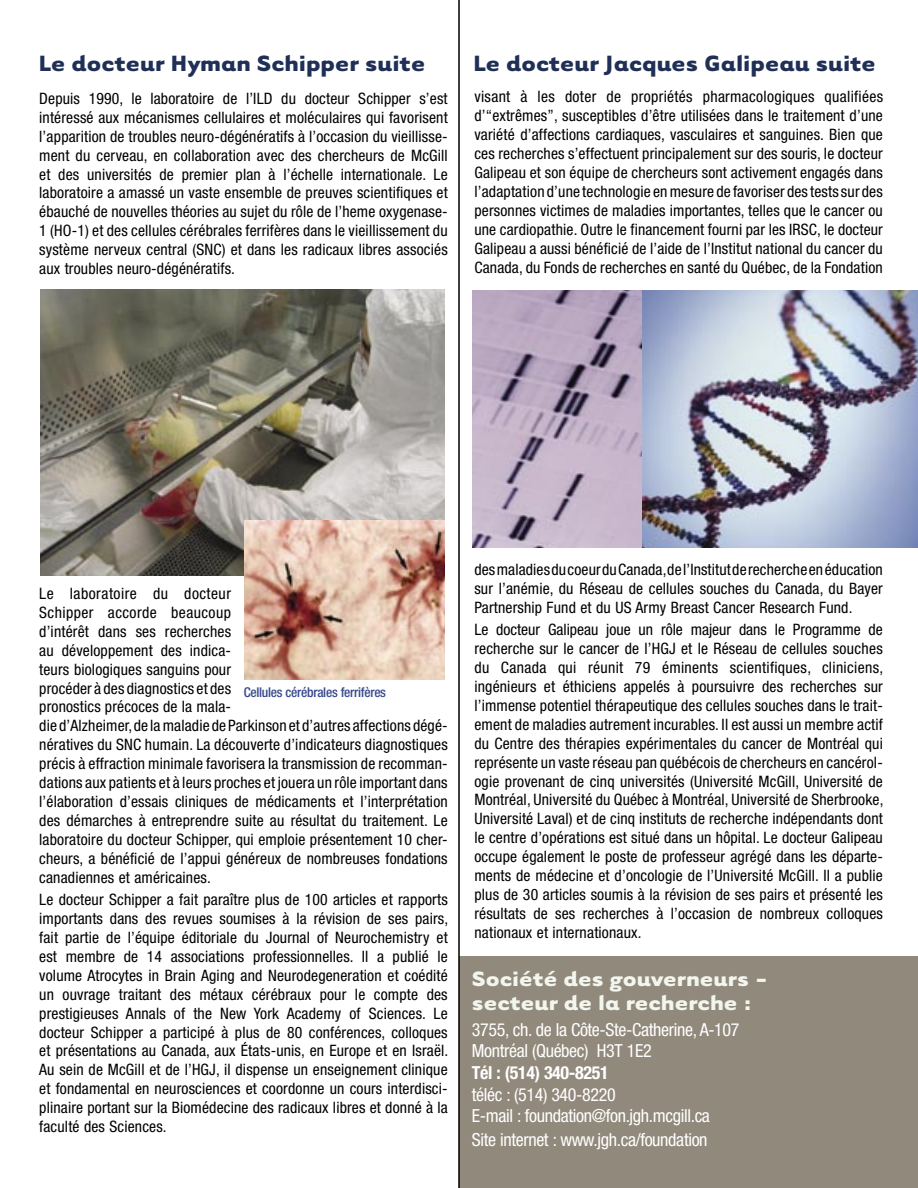
<style>
.page{position:relative;width:918px;height:1188px;background:#fff}
.page>*{position:absolute;margin:0;border:0;box-sizing:border-box;transform-origin:0 0}
.titre_cronique{font:700 25.5px "Tarzana Wide";color:#1f2f55}
.titre_cronique-2{font:700 24px/24px "Tarzana Wide";color:#f2f6ee}
.t1{font:condensed 18px "Helvetica Neue";letter-spacing:-.02em;color:#fff}
.t2{font:700 condensed 18px "Helvetica Neue";letter-spacing:-.02em;color:#fff}
.t3{font:condensed 15.75px/18.9px "Helvetica Neue";letter-spacing:.01em;color:#000;text-align:justify}
.t4{font:500 condensed 13.5px "Helvetica Neue";letter-spacing:-.02em;color:#35488b}
</style>
<div class="page">
<div style="left:459px;top:956px;width:459px;height:232px;background:#91897c"></div>
<hr style="left:458px;top:0;width:2px;height:1188px;background:#000">
<img style="left:40px;top:290px;width:405px;height:286px">
<img style="left:472px;top:290px;width:170px;height:258px">
<img style="left:642px;top:290px;width:276px;height:258px">
<img style="left:245px;top:520px;width:200px;height:159px">
<p class="titre_cronique" style="left:39px;top:46px;width:388px">Le docteur Hyman Schipper suite</p>
<p class="titre_cronique" style="left:473px;top:46px;width:404px">Le docteur Jacques Galipeau suite</p>
<p class="t3" style="left:39px;top:89px;width:410px">Depuis 1990, le laboratoire de l’ILD du docteur Schipper s’est intéressé aux mécanismes cellulaires et moléculaires qui favorisent l’apparition de troubles neuro-dégénératifs à l’occasion du vieillisse&shy;ment du cerveau, en collaboration avec des chercheurs de McGill et des universités de premier plan à l’échelle internationale. Le laboratoire a amassé un vaste ensemble de preuves scientifiques et ébauché de nouvelles théories au sujet du rôle de l’heme oxygenase-1 (HO-1) et des cellules cérébrales ferrifères dans le vieillissement du système nerveux central (SNC) et dans les radicaux libres associés aux troubles neuro-dégénératifs.</p>
<p class="t3" style="left:474px;top:87px;width:410px">visant à les doter de propriétés pharmacologiques qualifiées d’“extrêmes”, susceptibles d’être utilisées dans le traitement d’une variété d’affections cardiaques, vasculaires et sanguines. Bien que ces recherches s’effectuent principalement sur des souris, le docteur Galipeau et son équipe de chercheurs sont activement engagés dans l’adaptation d’une technologie en mesure de favoriser des tests sur des personnes victimes de maladies importantes, telles que le cancer ou une cardiopathie. Outre le financement fourni par les IRSC, le docteur Galipeau a aussi bénéficié de l’aide de l’Institut national du cancer du Canada, du Fonds de recherches en santé du Québec, de la Fondation</p>
<p class="t3" style="left:39px;top:584px;width:410px;text-align:left">Le laboratoire du docteur<br>Schipper accorde beaucoup<br>d’intérêt dans ses recherches<br>au développement des indica-<br>teurs biologiques sanguins pour<br>procéder à des diagnostics et des<br>pronostics précoces de la mala-<br>die d’Alzheimer, de la maladie de Parkinson et d’autres affections dégé&shy;nératives du SNC humain. La découverte d’indicateurs diagnostiques précis à effraction minimale favorisera la transmission de recomman&shy;dations aux patients et à leurs proches et jouera un rôle important dans l’élaboration d’essais cliniques de médicaments et l’interprétation des démarches à entreprendre suite au résultat du traitement. Le laboratoire du docteur Schipper, qui emploie présentement 10 cher&shy;cheurs, a bénéficié de l’appui généreux de nombreuses fondations canadiennes et américaines.</p>
<p class="t3" style="left:39px;top:890px;width:411px">Le docteur Schipper a fait paraître plus de 100 articles et rapports importants dans des revues soumises à la révision de ses pairs, fait partie de l’équipe éditoriale du Journal of Neurochemistry et est membre de 14 associations professionnelles. Il a publié le volume Atrocytes in Brain Aging and Neurodegeneration et coédité un ouvrage traitant des métaux cérébraux pour le compte des prestigieuses Annals of the New York Academy of Sciences. Le docteur Schipper a participé à plus de 80 conférences, colloques et présentations au Canada, aux États-unis, en Europe et en Israël.<br>Au sein de McGill et de l’HGJ, il dispense un enseignement clinique et fondamental en neurosciences et coordonne un cours interdisci&shy;plinaire portant sur la Biomédecine des radicaux libres et donné à la faculté des Sciences.</p>
<p class="t4" style="left:244px;top:684px;width:144px">Cellules cérébrales ferrifères</p>
<p class="t3" style="left:474px;top:560px;width:410px">des maladies du coeur du Canada, de l’Institut de recherche en éducation sur l’anémie, du Réseau de cellules souches du Canada, du Bayer Partnership Fund et du US Army Breast Cancer Research Fund.</p>
<p class="t3" style="left:474px;top:620px;width:411px">Le docteur Galipeau joue un rôle majeur dans le Programme de recherche sur le cancer de l’HGJ et le Réseau de cellules souches du Canada qui réunit 79 éminents scientifiques, cliniciens, ingénieurs et éthiciens appelés à poursuivre des recherches sur l’immense potentiel thérapeutique des cellules souches dans le trait&shy;ement de maladies autrement incurables. Il est aussi un membre actif du Centre des thérapies expérimentales du cancer de Montréal qui représente un vaste réseau pan québécois de chercheurs en cancérol&shy;ogie provenant de cinq universités (Université McGill, Université de Montréal, Université du Québec à Montréal, Université de Sherbrooke, Université Laval) et de cinq instituts de recherche indépendants dont le centre d’opérations est situé dans un hôpital. Le docteur Galipeau occupe également le poste de professeur agrégé dans les départe&shy;ments de médecine et d’oncologie de l’Université McGill. Il a publie plus de 30 articles soumis à la révision de ses pairs et présenté les résultats de ses recherches à l’occasion de nombreux colloques nationaux et internationaux.</p>
<p class="titre_cronique-2" style="left:472px;top:966px;width:298px">Société des gouverneurs - secteur de la recherche :</p>
<p class="t1" style="left:472px;top:1019px;width:269px">3755, ch. de la Côte-Ste-Catherine, A-107</p>
<p class="t1" style="left:472px;top:1041px;width:181px">Montréal (Québec) H3T 1E2</p>
<p class="t2" style="left:472px;top:1062px;width:138px">Tél : (514) 340-8251</p>
<p class="t1" style="left:472px;top:1084px;width:145px">téléc : (514) 340-8220</p>
<p class="t1" style="left:472px;top:1105px;width:240px">E-mail : foundation@fon.jgh.mcgill.ca</p>
<p class="t1" style="left:472px;top:1129px;width:237px">Site internet : www.jgh.ca/foundation</p>
</div>
